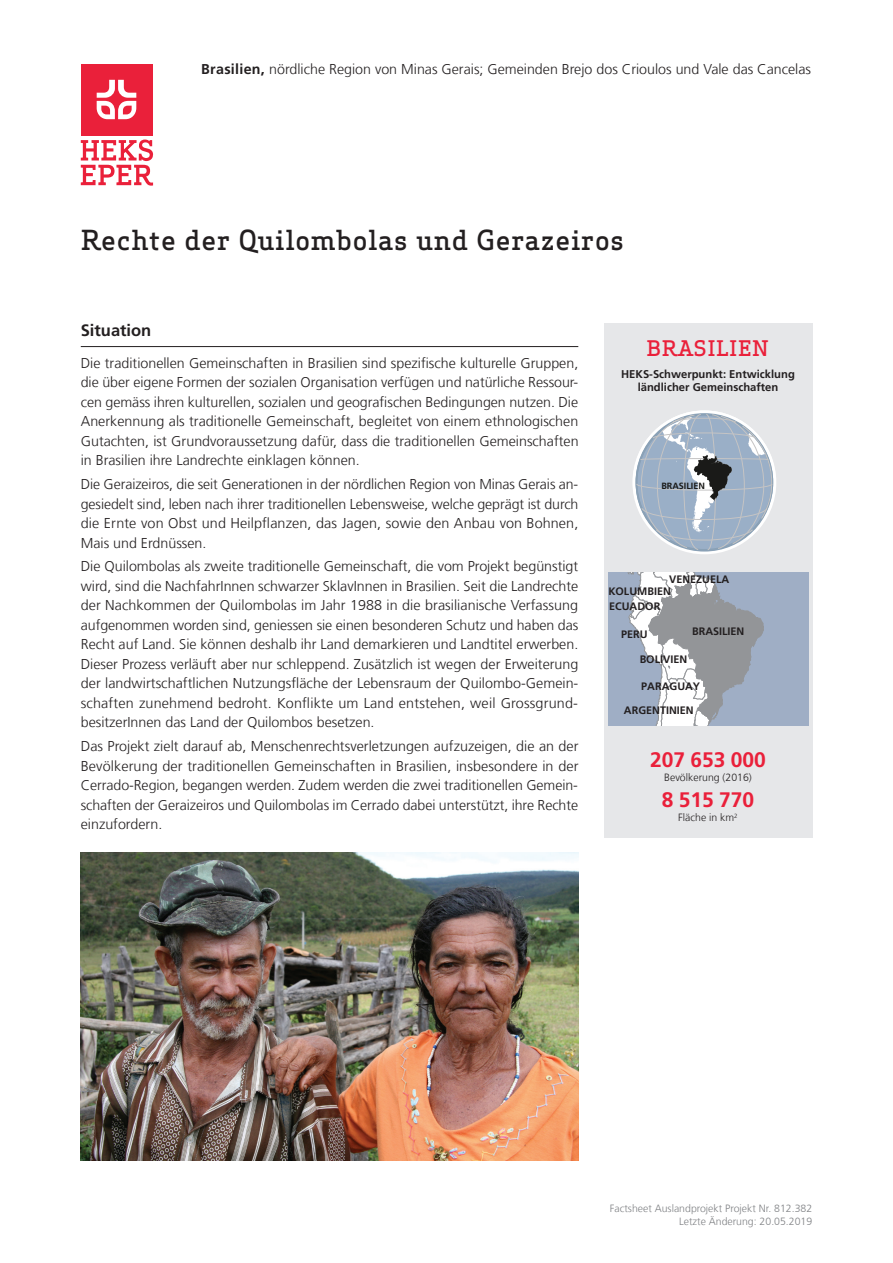
<style>
.page{position:relative;width:893px;height:1263px;background:#fff}
.page>*{position:absolute;margin:0;border:0;box-sizing:border-box;transform-origin:0 0}
.t1{font:500 27px "Apex Serif";letter-spacing:.025em;color:#231f20}
.t2{font:700 21px "Frutiger LT Com";color:#ea203a}
.t3{font:500 21px "Apex Serif";letter-spacing:.025em;color:#ea203a}
.t4{font:700 16.5px "Frutiger LT Com";color:#231f20}
.t5{font:300 14.25px/19.5px "Frutiger LT Com";color:#231f20;text-align:justify}
.t6{font:700 11.25px/13.4px "Frutiger LT Com";color:#231f20;text-align:center}
.t7{font:700 10.8px "Frutiger LT Com";color:#231f20}
.t8{font:300 10.5px/12.6px "Frutiger LT Com";color:#808285;text-align:right}
.t9{font:300 10.5px "Frutiger LT Com";color:#231f20}
.t10{font:700 9px "Frutiger LT Com";color:#1a1a18}
.s1{font-weight:700}
</style>
<div class="page">
<hr style="left:81px;top:346px;width:497px;height:1px;background:#231f20">
<img style="left:81px;top:853px;width:497px;height:308px">
<div style="left:81px;top:64px;width:71px;height:71px;background:#ea203a"></div>
<svg style="left:97px;top:80px;width:39px;height:39px"></svg>
<svg style="left:81px;top:140px;width:72px;height:46px"></svg>
<div style="left:604px;top:323px;width:208px;height:515px;background:#e6e7e9"></div>
<div style="left:607px;top:572px;width:201px;height:153px;background:#9faec5"></div>
<svg style="left:627px;top:572px;width:137px;height:153px"></svg>
<svg style="left:633px;top:410px;width:143px;height:143px"></svg>
<p class="t5" style="left:201px;top:60px;width:611px"><span class="s1">Brasilien,</span> nördliche Region von Minas Gerais; Gemeinden Brejo dos Crioulos und Vale das Cancelas</p>
<h1 class="t1" style="left:81px;top:223px;width:545px">Rechte der Quilombolas und Gerazeiros</h1>
<p class="t4" style="left:81px;top:320px;width:72px">Situation</p>
<p class="t5" style="left:81px;top:353px;width:499px">Die traditionellen Gemeinschaften in Brasilien sind spezifische kulturelle Gruppen, die über eigene Formen der sozialen Organisation verfügen und natürliche Ressour&shy;cen gemäss ihren kulturellen, sozialen und geografischen Bedingungen nutzen. Die Anerkennung als traditionelle Gemeinschaft, begleitet von einem ethnologischen Gutachten, ist Grundvoraussetzung dafür, dass die traditionellen Gemeinschaften in Brasilien ihre Landrechte einklagen können.</p>
<p class="t5" style="left:81px;top:474px;width:499px">Die Geraizeiros, die seit Generationen in der nördlichen Region von Minas Gerais an&shy;gesiedelt sind, leben nach ihrer traditionellen Lebensweise, welche geprägt ist durch die Ernte von Obst und Heilpflanzen, das Jagen, sowie den Anbau von Bohnen, Mais und Erdnüssen.</p>
<p class="t5" style="left:81px;top:557px;width:499px">Die Quilombolas als zweite traditionelle Gemeinschaft, die vom Projekt begünstigt wird, sind die NachfahrInnen schwarzer SklavInnen in Brasilien. Seit die Landrechte der Nachkommen der Quilombolas im Jahr 1988 in die brasilianische Verfassung aufgenommen worden sind, geniessen sie einen besonderen Schutz und haben das Recht auf Land. Sie können deshalb ihr Land demarkieren und Landtitel erwerben.<br>Dieser Prozess verläuft aber nur schleppend. Zusätzlich ist wegen der Erweiterung der landwirtschaftlichen Nutzungsfläche der Lebensraum der Quilombo-Gemein&shy;schaften zunehmend bedroht. Konflikte um Land entstehen, weil Grossgrund&shy;besitzerInnen das Land der Quilombos besetzen.</p>
<p class="t5" style="left:81px;top:736px;width:499px">Das Projekt zielt darauf ab, Menschenrechtsverletzungen aufzuzeigen, die an der Bevölkerung der traditionellen Gemeinschaften in Brasilien, insbesondere in der Cerrado-Region, begangen werden. Zudem werden die zwei traditionellen Gemein&shy;schaften der Geraizeiros und Quilombolas im Cerrado dabei unterstützt, ihre Rechte einzufordern.</p>
<h2 class="t3" style="left:646px;top:335px;width:124px">BRASILIEN</h2>
<p class="t6" style="left:621px;top:367px;width:175px">HEKS-Schwerpunkt: Entwicklung ländlicher Gemeinschaften</p>
<p class="t10" style="left:661px;top:481px;width:45px">BRASILIEN</p>
<p class="t7" style="left:669px;top:572px;width:62px">VENEZUELA</p>
<p class="t7" style="left:608px;top:584px;width:64px">KOLUMBIEN</p>
<p class="t7" style="left:609px;top:600px;width:53px">ECUADOR</p>
<p class="t7" style="left:621px;top:628px;width:28px">PERU</p>
<p class="t7" style="left:692px;top:625px;width:54px">BRASILIEN</p>
<p class="t7" style="left:640px;top:653px;width:49px">BOLIVIEN</p>
<p class="t7" style="left:641px;top:680px;width:60px">PARAGUAY</p>
<p class="t7" style="left:624px;top:704px;width:71px">ARGENTINIEN</p>
<h2 class="t2" style="left:650px;top:747px;width:117px">207 653 000</h2>
<p class="t9" style="left:664px;top:771px;width:89px">Bevölkerung (2016)</p>
<h2 class="t2" style="left:662px;top:788px;width:94px">8 515 770</h2>
<p class="t9" style="left:678px;top:811px;width:61px">Fläche in km<sup>2</sup></p>
<p class="t8" style="left:610px;top:1202px;width:204px">Factsheet Auslandprojekt Projekt Nr. 812.382<br>Letzte Änderung: 20.05.2019</p>
</div>
